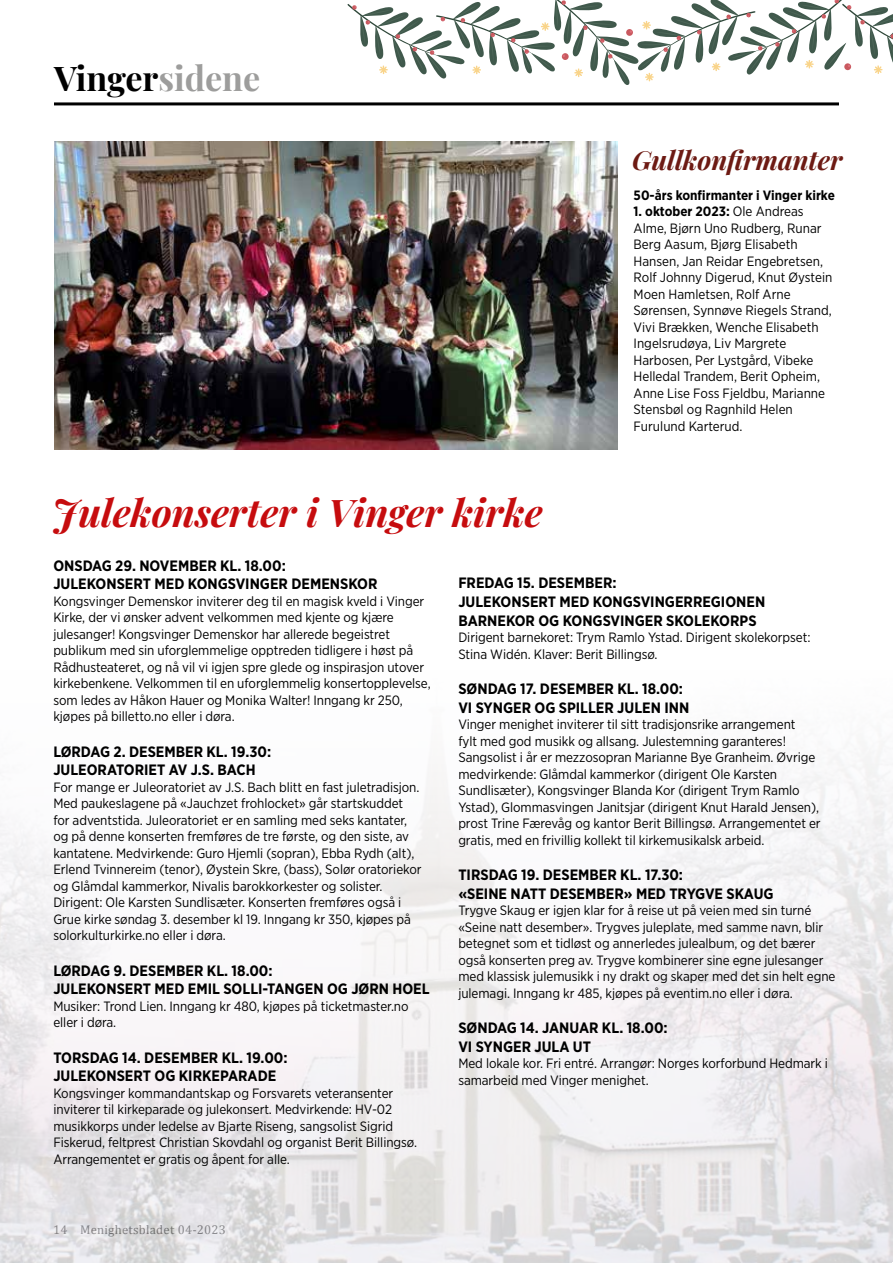
<style>
.page{position:relative;width:893px;height:1263px;background:#fff}
.page>*{position:absolute;margin:0;border:0;box-sizing:border-box;transform-origin:0 0}
.t1{font:italic 700 38.25px "Playfair Display";color:#c60c0e}
.t2{font:700 34.05px "Playfair Display";color:#000}
.t3{font:italic 700 26.25px "Playfair Display";color:#6d1a13}
.t4{font:700 15px/18.8px "Gotham Narrow";color:#000}
.t5{font:13.5px/16.5px "Gotham Narrow";letter-spacing:-.005em;color:#000}
.t6{font:700 13.5px "Gotham Narrow";color:#000}
.t7{font:12.75px "Cambria";letter-spacing:.02em;color:#878787}
.s1{color:#9d9d9c}
.s2{font-weight:700}
</style>
<div class="page">
<img style="left:0;top:748px;width:893px;height:515px">
<hr style="left:54px;top:102px;width:785px;height:3px;background:#000">
<img style="left:54px;top:142px;width:564px;height:308px">
<svg style="left:347px;top:0;width:546px;height:85px"></svg>
<h2 class="t2" style="left:54px;top:51px;width:208px">Vinger<span class="s1">sidene</span></h2>
<h1 class="t1" style="left:52px;top:482px;width:492px">Julekonserter i Vinger kirke</h1>
<h3 class="t3" style="left:632px;top:139px;width:212px">Gullkonfirmanter</h3>
<p class="t6" style="left:634px;top:186px;width:203px">50-års konfirmanter i Vinger kirke</p>
<p class="t5" style="left:634px;top:203px;width:200px"><span class="s2">1. oktober 2023:</span> Ole Andreas<br>Alme, Bjørn Uno Rudberg, Runar<br>Berg Aasum, Bjørg Elisabeth<br>Hansen, Jan Reidar Engebretsen,<br>Rolf Johnny Digerud, Knut Øystein<br>Moen Hamletsen, Rolf Arne<br>Sørensen, Synnøve Riegels Strand,<br>Vivi Brækken, Wenche Elisabeth<br>Ingelsrudøya, Liv Margrete<br>Harbosen, Per Lystgård, Vibeke<br>Helledal Trandem, Berit Opheim,<br>Anne Lise Foss Fjeldbu, Marianne<br>Stensbøl og Ragnhild Helen<br>Furulund Karterud.</p>
<p class="t4" style="left:53px;top:556px;width:326px">ONSDAG 29. NOVEMBER KL. 18.00:<br>JULEKONSERT MED KONGSVINGER DEMENSKOR</p>
<p class="t5" style="left:53px;top:592px;width:379px">Kongsvinger Demenskor inviterer deg til en magisk kveld i Vinger Kirke, der vi ønsker advent velkommen med kjente og kjære julesanger! Kongsvinger Demenskor har allerede begeistret publikum med sin uforglemmelige opptreden tidligere i høst på Rådhusteateret, og nå vil vi igjen spre glede og inspirasjon utover kirkebenkene. Velkommen til en uforglemmelig konsertopplevelse, som ledes av Håkon Hauer og Monika Walter! Inngang kr 250, kjøpes på billetto.no eller i døra.</p>
<p class="t4" style="left:53px;top:742px;width:219px">LØRDAG 2. DESEMBER KL. 19.30:<br>JULEORATORIET AV J.S. BACH</p>
<p class="t5" style="left:53px;top:778px;width:370px">For mange er Juleoratoriet av J.S. Bach blitt en fast juletradisjon.<br>Med paukeslagene på «Jauchzet frohlocket» går startskuddet for adventstida. Juleoratoriet er en samling med seks kantater, og på denne konserten fremføres de tre første, og den siste, av kantatene. Medvirkende: Guro Hjemli (sopran), Ebba Rydh (alt), Erlend Tvinnereim (tenor), Øystein Skre, (bass), Solør oratoriekor og Glåmdal kammerkor, Nivalis barokkorkester og solister.<br>Dirigent: Ole Karsten Sundlisæter. Konserten fremføres også i Grue kirke søndag 3. desember kl 19. Inngang kr 350, kjøpes på solorkulturkirke.no eller i døra.</p>
<p class="t4" style="left:53px;top:961px;width:378px">LØRDAG 9. DESEMBER KL. 18.00:<br>JULEKONSERT MED EMIL SOLLI-TANGEN OG JØRN HOEL</p>
<p class="t5" style="left:53px;top:997px;width:357px">Musiker: Trond Lien. Inngang kr 480, kjøpes på ticketmaster.no eller i døra.</p>
<p class="t4" style="left:53px;top:1048px;width:236px">TORSDAG 14. DESEMBER KL. 19.00:<br>JULEKONSERT OG KIRKEPARADE</p>
<p class="t5" style="left:53px;top:1084px;width:365px">Kongsvinger kommandantskap og Forsvarets veteransenter inviterer til kirkeparade og julekonsert. Medvirkende: HV-02 musikkorps under ledelse av Bjarte Riseng, sangsolist Sigrid Fiskerud, feltprest Christian Skovdahl og organist Berit Billingsø.<br>Arrangementet er gratis og åpent for alle.</p>
<p class="t7" style="left:53px;top:1222px;width:174px">14 Menighetsbladet 04-2023</p>
<p class="t4" style="left:458px;top:573px;width:308px">FREDAG 15. DESEMBER:<br>JULEKONSERT MED KONGSVINGERREGIONEN<br>BARNEKOR OG KONGSVINGER SKOLEKORPS</p>
<p class="t5" style="left:458px;top:629px;width:354px">Dirigent barnekoret: Trym Ramlo Ystad. Dirigent skolekorpset:<br>Stina Widén. Klaver: Berit Billingsø.</p>
<p class="t4" style="left:458px;top:679px;width:232px">SØNDAG 17. DESEMBER KL. 18.00:<br>VI SYNGER OG SPILLER JULEN INN</p>
<p class="t5" style="left:458px;top:716px;width:364px">Vinger menighet inviterer til sitt tradisjonsrike arrangement<br>fylt med god musikk og allsang. Julestemning garanteres!<br>Sangsolist i år er mezzosopran Marianne Bye Granheim. Øvrige medvirkende: Glåmdal kammerkor (dirigent Ole Karsten Sundlisæter), Kongsvinger Blanda Kor (dirigent Trym Ramlo Ystad), Glommasvingen Janitsjar (dirigent Knut Harald Jensen), prost Trine Færevåg og kantor Berit Billingsø. Arrangementet er gratis, med en frivillig kollekt til kirkemusikalsk arbeid.</p>
<p class="t4" style="left:458px;top:865px;width:317px">TIRSDAG 19. DESEMBER KL. 17.30:<br>«SEINE NATT DESEMBER» MED TRYGVE SKAUG</p>
<p class="t5" style="left:458px;top:902px;width:379px">Trygve Skaug er igjen klar for å reise ut på veien med sin turné «Seine natt desember». Trygves juleplate, med samme navn, blir betegnet som et tidløst og annerledes julealbum, og det bærer også konserten preg av. Trygve kombinerer sine egne julesanger med klassisk julemusikk i ny drakt og skaper med det sin helt egne julemagi. Inngang kr 485, kjøpes på eventim.no eller i døra.</p>
<p class="t4" style="left:458px;top:1018px;width:211px">SØNDAG 14. JANUAR KL. 18.00:<br>VI SYNGER JULA UT</p>
<p class="t5" style="left:458px;top:1055px;width:371px">Med lokale kor. Fri entré. Arrangør: Norges korforbund Hedmark i samarbeid med Vinger menighet.</p>
</div>
